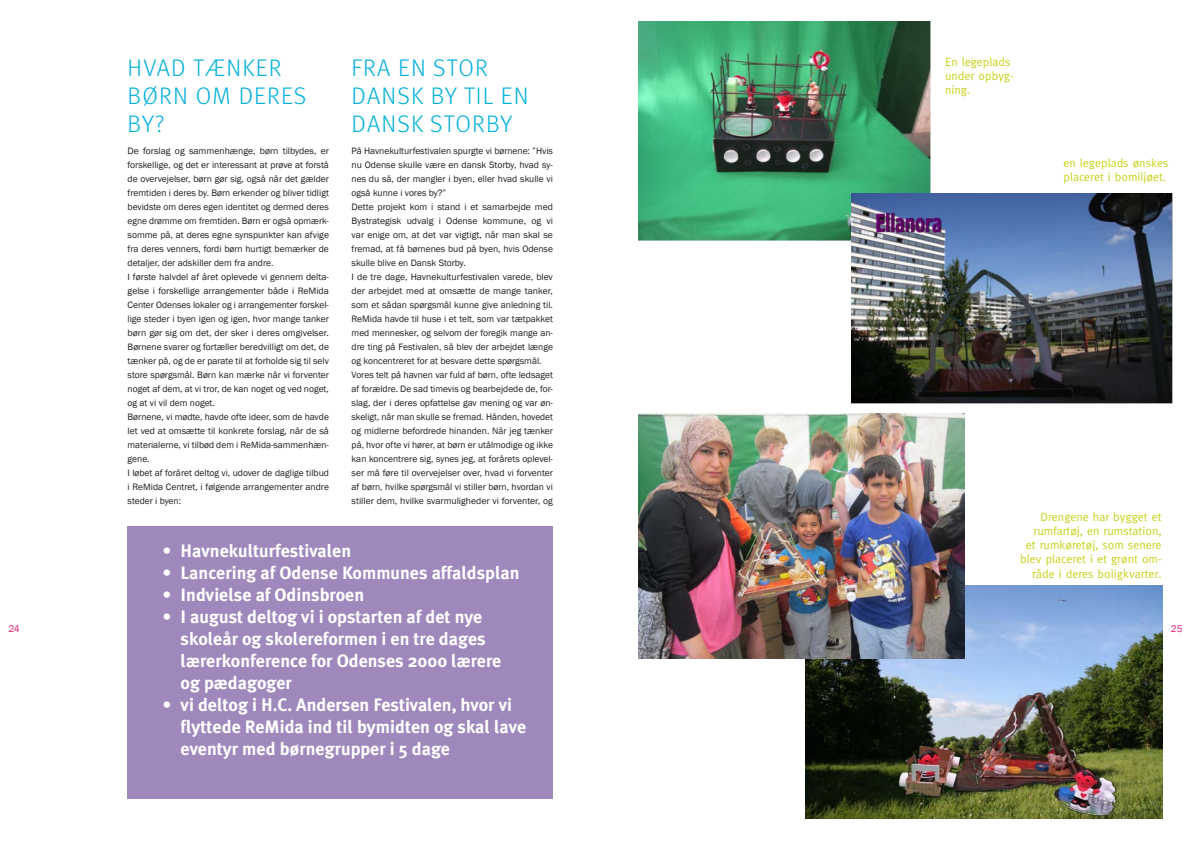
<style>
.page{position:relative;width:1191px;height:842px;background:#fff}
.page>*{position:absolute;margin:0;border:0;box-sizing:border-box;transform-origin:0 0}
.t1{font:300 24px/28px "Meta";letter-spacing:.05em;color:#00b0dd}
.t2{font:700 18px/22px "Meta Plus";color:#fff}
.t3{font:12px/14px "Meta Normal";color:#c8d21b}
.t4{font:10px "Franklin Gothic";color:#e31a76}
.t5{font:9.5px/14px "Franklin Gothic";color:#1d1d1b}
.s1{font-family:"VAG Rounded";font-weight:300}
</style>
<div class="page">
<img style="left:638px;top:21px;width:292px;height:219px">
<img style="left:851px;top:193px;width:321px;height:210px">
<div style="left:127px;top:526px;width:425px;height:272px;background:#9f89bc"></div>
<img style="left:805px;top:585px;width:357px;height:234px">
<img style="left:638px;top:414px;width:326px;height:245px">
<h1 class="t1" style="left:128px;top:53px;width:180px">HVAD TÆNKER<br>BØRN OM DERES<br>BY?</h1>
<p class="t5" style="left:128px;top:144px;width:203px">De forslag og sammenhænge, børn tilbydes, er forskellige, og det er interessant at prøve at forstå de overvejelser, børn gør sig, også når det gælder fremtiden i deres by. Børn erkender og bliver tidligt bevidste om deres egen identitet og dermed deres egne drømme om fremtiden. Børn er også opmærk&shy;somme på, at deres egne synspunkter kan afvige fra deres venners, fordi børn hurtigt bemærker de detaljer, der adskiller dem fra andre.<br>I første halvdel af året oplevede vi gennem delta&shy;gelse i forskellige arrangementer både i ReMida Center Odenses lokaler og i arrangementer forskel&shy;lige steder i byen igen og igen, hvor mange tanker børn gør sig om det, der sker i deres omgivelser.<br>Børnene svarer og fortæller beredvilligt om det, de tænker på, og de er parate til at forholde sig til selv store spørgsmål. Børn kan mærke når vi forventer noget af dem, at vi tror, de kan noget og ved noget, og at vi vil dem noget.<br>Børnene, vi mødte, havde ofte ideer, som de havde let ved at omsætte til konkrete forslag, når de så materialerne, vi tilbød dem i ReMida-sammenhæn&shy;gene.<br>I løbet af foråret deltog vi, udover de daglige tilbud i ReMida Centret, i følgende arrangementer andre steder i byen:</p>
<h1 class="t1" style="left:351px;top:53px;width:178px">FRA EN STOR<br>DANSK BY TIL EN<br>DANSK STORBY</h1>
<p class="t5" style="left:351px;top:144px;width:203px">På Havnekulturfestivalen spurgte vi børnene: ”Hvis nu Odense skulle være en dansk Storby, hvad sy&shy;nes du så, der mangler i byen, eller hvad skulle vi også kunne i vores by?”<br>Dette projekt kom i stand i et samarbejde med Bystrategisk udvalg i Odense kommune, og vi var enige om, at det var vigtigt, når man skal se fremad, at få børnenes bud på byen, hvis Odense skulle blive en Dansk Storby.<br>I de tre dage, Havnekulturfestivalen varede, blev der arbejdet med at omsætte de mange tanker, som et sådan spørgsmål kunne give anledning til.<br>ReMida havde til huse i et telt, som var tætpakket med mennesker, og selvom der foregik mange an&shy;dre ting på Festivalen, så blev der arbejdet længe og koncentreret for at besvare dette spørgsmål.<br>Vores telt på havnen var fuld af børn, ofte ledsaget af forældre. De sad timevis og bearbejdede de, for&shy;slag, der i deres opfattelse gav mening og var øn&shy;skeligt, når man skulle se fremad. Hånden, hovedet og midlerne befordrede hinanden. Når jeg tænker på, hvor ofte vi hører, at børn er utålmodige og ikke kan koncentrere sig, synes jeg, at forårets oplevel&shy;ser må føre til overvejelser over, hvad vi forventer af børn, hvilke spørgsmål vi stiller børn, hvordan vi stiller dem, hvilke svarmuligheder vi forventer, og</p>
<p class="t3" style="left:945px;top:55px;width:70px">En legeplads under opbyg&shy;ning.</p>
<p class="t3" style="left:1063px;top:156px;width:106px">en legeplads ønskes placeret i bomiljøet.</p>
<p class="t3" style="left:1020px;top:510px;width:143px;text-align:right">Drengene har bygget et rumfartøj, en rumstation,<br>et rumkøretøj, som senere blev placeret i et grønt om&shy;råde i deres boligkvarter.</p>
<h2 class="t2" style="left:163px;top:540px;width:190px"><span class="s1">•</span> Havnekulturfestivalen</h2>
<h2 class="t2" style="left:163px;top:562px;width:358px"><span class="s1">•</span> Lancering af Odense Kommunes affaldsplan</h2>
<h2 class="t2" style="left:163px;top:584px;width:203px"><span class="s1">•</span> Indvielse af Odinsbroen</h2>
<h2 class="t2" style="left:181px;top:606px;width:322px;text-indent:-18px"><span class="s1">•</span> I august deltog vi i opstarten af det nye skoleår og skolereformen i en tre dages lærerkonference for Odenses 2000 lærere og pædagoger</h2>
<h2 class="t2" style="left:181px;top:694px;width:347px;text-indent:-18px"><span class="s1">•</span> vi deltog i H.C. Andersen Festivalen, hvor vi flyttede ReMida ind til bymidten og skal lave eventyr med børnegrupper i 5 dage</h2>
<p class="t4" style="left:9px;top:623px;width:13px">24</p>
<p class="t4" style="left:1171px;top:623px;width:13px">25</p>
</div>
